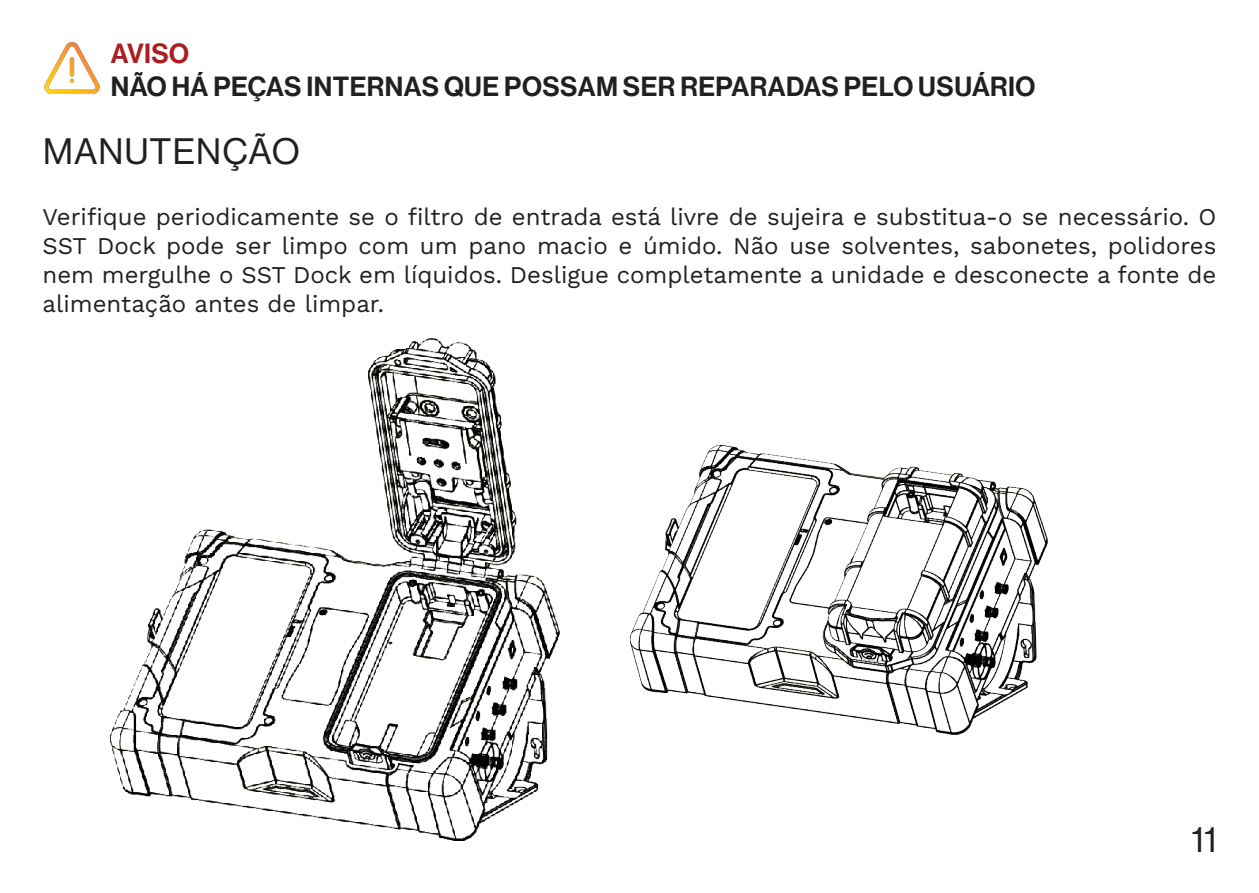
<style>
.page{position:relative;width:1259px;height:893px;background:#fff}
.page>*{position:absolute;margin:0;border:0;box-sizing:border-box;transform-origin:0 0}
.t1{font:36px "Neue Haas Display";letter-spacing:.03em;color:#231f20}
.t2{font:27px "N Haas Grotesk DS Pro 65 Md";letter-spacing:.015em;color:#231f20}
.t3{font:27px "N Haas Grotesk DS Pro 65 Md";letter-spacing:.015em;color:#a91d21}
.t4{font:24px/28.8px "Work Sans";color:#231f20;text-align:justify}
</style>
<div class="page">
<img style="left:111px;top:339px;width:448px;height:501px">
<img style="left:630px;top:445px;width:417px;height:289px">
<img style="left:44px;top:42px;width:56px;height:52px">
<p class="t3" style="left:111px;top:38px;width:80px">AVISO</p>
<p class="t2" style="left:111px;top:71px;width:926px">NÃO HÁ PEÇAS INTERNAS QUE POSSAM SER REPARADAS PELO USUÁRIO</p>
<p class="t1" style="left:43px;top:131px;width:258px">MANUTENÇÃO</p>
<p class="t4" style="left:43px;top:202px;width:1175px">Verifique periodicamente se o filtro de entrada está livre de sujeira e substitua-o se necessário. O SST Dock pode ser limpo com um pano macio e úmido. Não use solventes, sabonetes, polidores nem mergulhe o SST Dock em líquidos. Desligue completamente a unidade e desconecte a fonte de alimentação antes de limpar.</p>
<h1 class="t1" style="left:1191px;top:819px;width:26px">11</h1>
</div>
